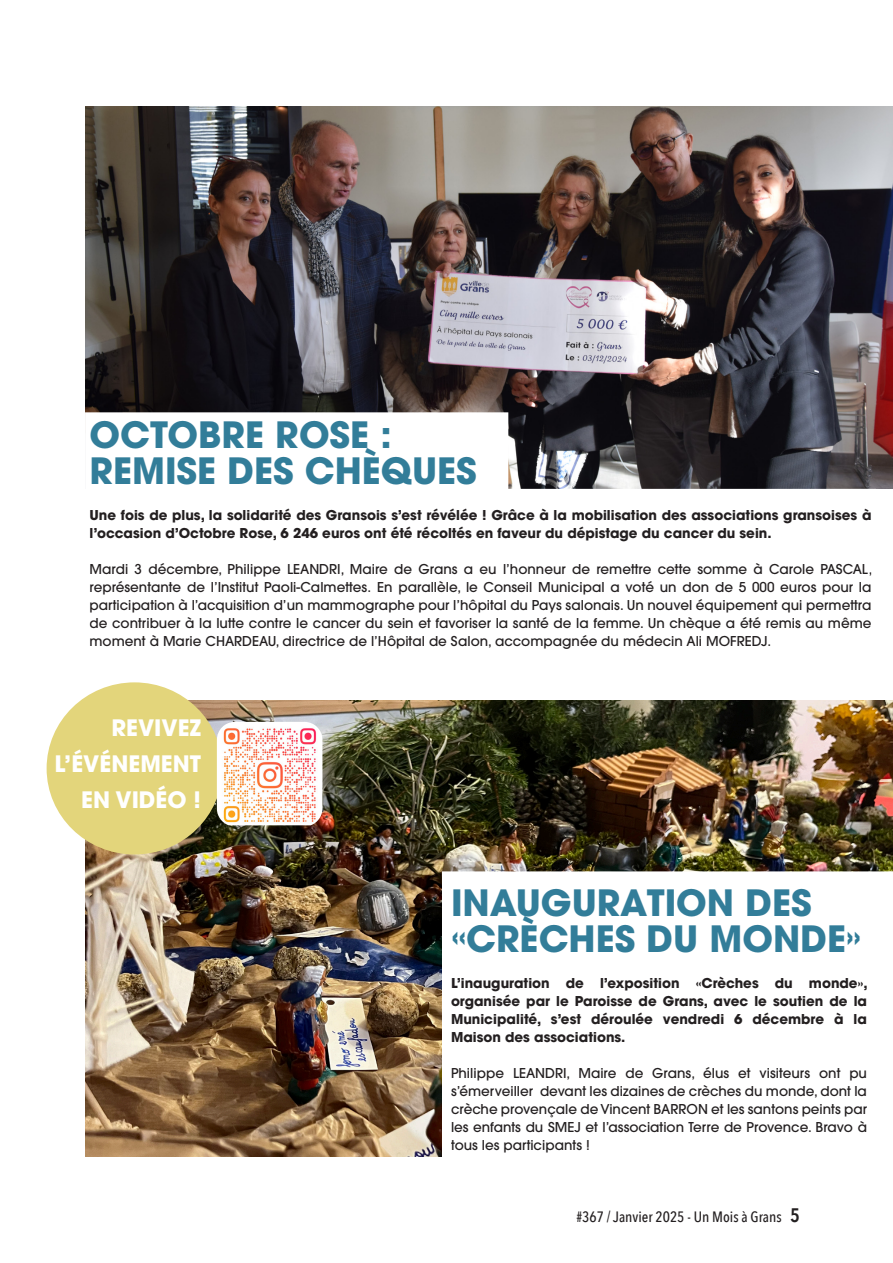
<style>
.page{position:relative;width:893px;height:1263px;background:#fff}
.page>*{position:absolute;margin:0;border:0;box-sizing:border-box;transform-origin:0 0}
.Corps__standard{font:700 36px "ITC Avant Garde Pro";color:#327d99}
.Corps__standard-2{font:700 22.5px "ITC Avant Garde Pro";color:#fff}
.Corps__standard-3{font:500 15px "Avenir Next Condensed";color:#231f20}
.Corps__standard-4{font:500 13.5px/18px "ITC Avant Garde Pro";color:#231f20;text-align:justify}
.Corps__standard-5{font:700 13.5px/18px "ITC Avant Garde Pro";color:#231f20}
.s1{font-weight:600;font-size:19.5px}
</style>
<div class="page">
<img style="left:85px;top:106px;width:808px;height:383px">
<div style="left:87px;top:415px;width:419px;height:99px;background:#fff"></div>
<div style="left:85px;top:412px;width:423px;height:104px;border:4px solid #fff"></div>
<div style="left:87px;top:491px;width:787px;height:182px;background:#fff"></div>
<img style="left:85px;top:700px;width:808px;height:457px">
<div style="left:446px;top:876px;width:442px;height:90px;background:#fff"></div>
<div style="left:446px;top:970px;width:425px;height:217px;background:#fff"></div>
<div style="left:47px;top:682px;width:175px;height:172px;background:#e3d57b;border-radius:50%"></div>
<img style="left:217px;top:722px;width:105px;height:103px">
<svg style="left:871px;top:872px;width:22px;height:285px"></svg>
<p class="Corps__standard" style="left:90px;top:411px;width:304px">OCTOBRE ROSE :</p>
<p class="Corps__standard" style="left:90px;top:447px;width:389px">REMISE DES CHÈQUES</p>
<p class="Corps__standard-5" style="left:90px;top:506px;width:783px">Une fois de plus, la solidarité des Gransois s’est révélée ! Grâce à la mobilisation des associations gransoises à l’occasion d’Octobre Rose, 6 246 euros ont été récoltés en faveur du dépistage du cancer du sein.</p>
<p class="Corps__standard-4" style="left:90px;top:560px;width:784px">Mardi 3 décembre, Philippe LEANDRI, Maire de Grans a eu l’honneur de remettre cette somme à Carole PASCAL, représentante de l’Institut Paoli-Calmettes. En parallèle, le Conseil Municipal a voté un don de 5 000 euros pour la participation à l’acquisition d’un mammographe pour l’hôpital du Pays salonais. Un nouvel équipement qui permettra de contribuer à la lutte contre le cancer du sein et favoriser la santé de la femme. Un chèque a été remis au même moment à Marie CHARDEAU, directrice de l’Hôpital de Salon, accompagnée du médecin Ali MOFREDJ.</p>
<p class="Corps__standard-2" style="left:111px;top:713px;width:91px">REVIVEZ</p>
<p class="Corps__standard-2" style="left:54px;top:749px;width:148px">L’ÉVÉNEMENT</p>
<p class="Corps__standard-2" style="left:81px;top:785px;width:121px">EN VIDÉO !</p>
<p class="Corps__standard" style="left:451px;top:879px;width:362px">INAUGURATION DES</p>
<p class="Corps__standard" style="left:451px;top:915px;width:412px">«CRÈCHES DU MONDE»</p>
<p class="Corps__standard-5" style="left:451px;top:974px;width:418px;text-align:justify">L’inauguration de l’exposition «Crèches du monde», organisée par le Paroisse de Grans, avec le soutien de la Municipalité, s’est déroulée vendredi 6 décembre à la Maison des associations.</p>
<p class="Corps__standard-4" style="left:451px;top:1064px;width:417px">Philippe LEANDRI, Maire de Grans, élus et visiteurs ont pu s’émerveiller devant les dizaines de crèches du monde, dont la crèche provençale de Vincent BARRON et les santons peints par les enfants du SMEJ et l’association Terre de Provence. Bravo à tous les participants !</p>
<p class="Corps__standard-3" style="left:576px;top:1208px;width:228px">#367 / Janvier 2025 - Un Mois à Grans <span class="s1">55</span></p>
<p class="Corps__standard-3" style="left:559px;top:1208px;width:227px">#363 / Septembre 2024 - Un Mois à Grans</p>
</div>
